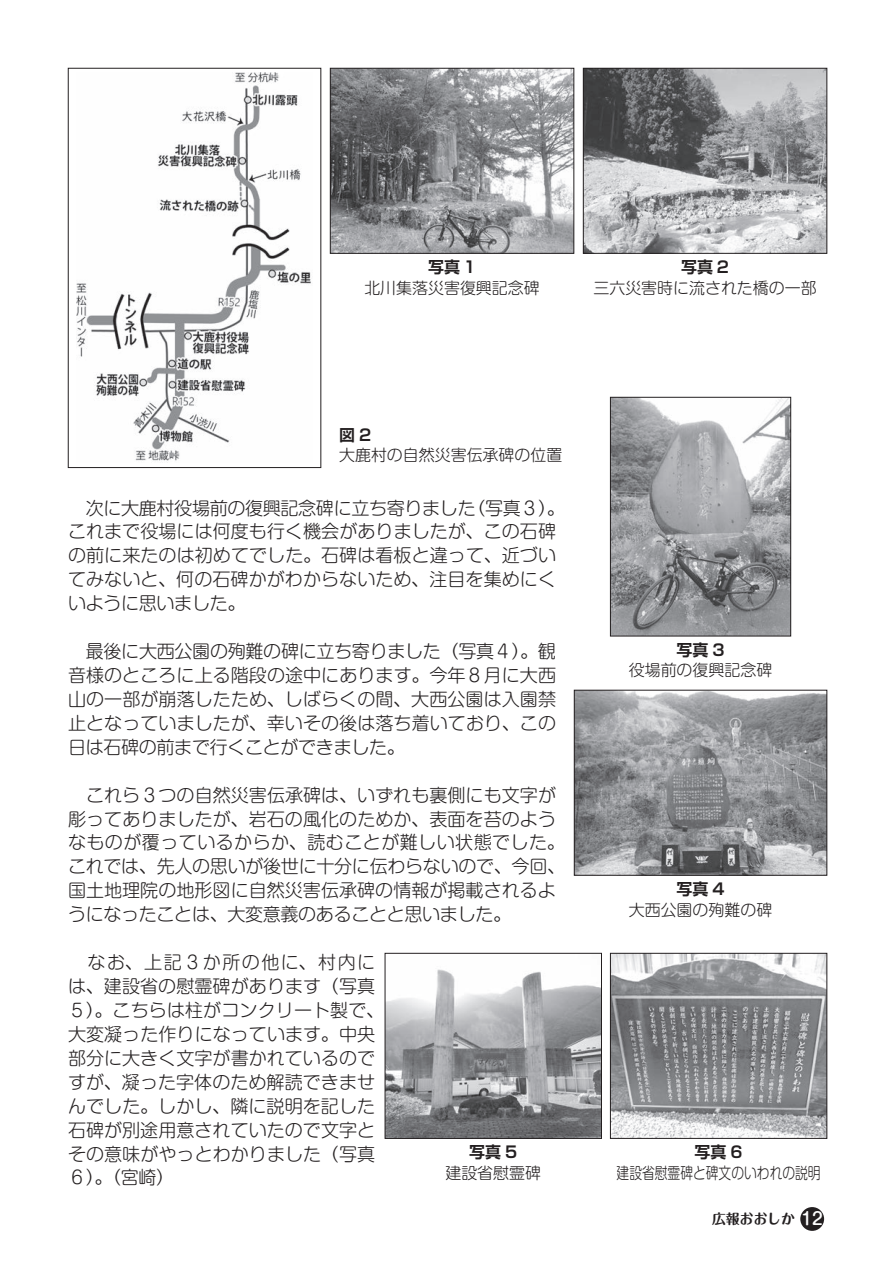
<style>
.page{position:relative;width:893px;height:1263px;background:#fff}
.page>*{position:absolute;margin:0;border:0;box-sizing:border-box;transform-origin:0 0}
.t1{font:300 18px/24px "Shin M Go Pro";color:#231f20}
.t2{font:300 15.9px "Shin M Go Pro";color:#231f20}
.t3{font:700 15.9px "Shin Go Pro De";color:#231f20}
.t4{font:300 15.9px "Shin M Go Pro";color:#231f20;scale:.8 1}
.t5{font:700 13.8px "Maru Fo Pro";color:#231f20}
.s1{font-family:"Shin M Go Pro";font-weight:500;font-size:16.95px;color:#fff}
</style>
<div class="page">
<div style="left:800px;top:1207px;width:24px;height:24px;background:#231f20;border-radius:50%"></div>
<img style="left:585px;top:70px;width:240px;height:182px">
<div style="left:583px;top:68px;width:244px;height:186px;border:1px solid #231f20"></div>
<img style="left:332px;top:70px;width:240px;height:182px">
<div style="left:330px;top:68px;width:244px;height:186px;border:1px solid #231f20"></div>
<img style="left:612px;top:399px;width:177px;height:235px">
<div style="left:610px;top:397px;width:181px;height:239px;border:1px solid #231f20"></div>
<img style="left:576px;top:692px;width:249px;height:181px">
<div style="left:574px;top:690px;width:253px;height:185px;border:1px solid #231f20"></div>
<img style="left:612px;top:955px;width:213px;height:181px">
<div style="left:610px;top:953px;width:217px;height:185px;border:1px solid #231f20"></div>
<img style="left:387px;top:969px;width:213px;height:167px">
<div style="left:385px;top:953px;width:217px;height:185px;border:1px solid #231f20"></div>
<img style="left:77px;top:73px;width:234px;height:390px">
<div style="left:68px;top:68px;width:253px;height:400px;border:1px solid #231f20"></div>
<p class="t3" style="left:428px;top:254px;width:49px">写真 1</p>
<p class="t2" style="left:364px;top:275px;width:177px">北川集落災害復興記念碑</p>
<p class="t3" style="left:681px;top:254px;width:49px">写真 2</p>
<p class="t2" style="left:593px;top:275px;width:225px">三六災害時に流された橋の一部</p>
<p class="t3" style="left:339px;top:422px;width:34px">図2</p>
<p class="t2" style="left:339px;top:442px;width:225px">大鹿村の自然災害伝承碑の位置</p>
<p class="t1" style="left:68px;top:494px;width:498px">　次に大鹿村役場前の復興記念碑に立ち寄りました（写真３）。これまで役場には何度も行く機会がありましたが、この石碑の前に来たのは初めてでした。石碑は看板と違って、近づいてみないと、何の石碑かがわからないため、注目を集めにくいように思いました。</p>
<p class="t1" style="left:68px;top:637px;width:490px;text-align:justify">　最後に大西公園の殉難の碑に立ち寄りました（写真４）。観音様のところに上る階段の途中にあります。今年8月に大西山の一部が崩落したため、しばらくの間、大西公園は入園禁止となっていましたが、幸いその後は落ち着いており、この日は石碑の前まで行くことができました。</p>
<p class="t1" style="left:68px;top:781px;width:499px">　これら３つの自然災害伝承碑は、いずれも裏側にも文字が彫ってありましたが、岩石の風化のためか、表面を苔のようなものが覆っているからか、読むことが難しい状態でした。これでは、先人の思いが後世に十分に伝わらないので、今回、国土地理院の地形図に自然災害伝承碑の情報が掲載されるようになったことは、大変意義のあることと思いました。</p>
<p class="t1" style="left:68px;top:948px;width:318px">　なお、上記３か所の他に、村内には、建設省の慰霊碑があります（写真<br>５）。こちらは柱がコンクリート製で、大変凝った作りになっています。中央部分に大きく文字が書かれているのですが、凝った字体のため解読できませんでした。しかし、隣に説明を記した石碑が別途用意されていたので文字とその意味がやっとわかりました（写真<br>６）。（宮崎）</p>
<p class="t3" style="left:469px;top:1139px;width:49px">写真 5</p>
<p class="t2" style="left:445px;top:1160px;width:97px">建設省慰霊碑</p>
<p class="t3" style="left:677px;top:637px;width:49px">写真 3</p>
<p class="t2" style="left:629px;top:657px;width:145px">役場前の復興記念碑</p>
<p class="t3" style="left:677px;top:876px;width:49px">写真 4</p>
<p class="t2" style="left:629px;top:897px;width:145px">大西公園の殉難の碑</p>
<p class="t3" style="left:695px;top:1139px;width:49px">写真 6</p>
<p class="t4" style="left:617px;top:1160px;width:257px">建設省慰霊碑と碑文のいわれの説明</p>
<p class="t5" style="left:712px;top:1208px;width:112px">広報おおしか <span class="s1">12</span></p>
</div>
